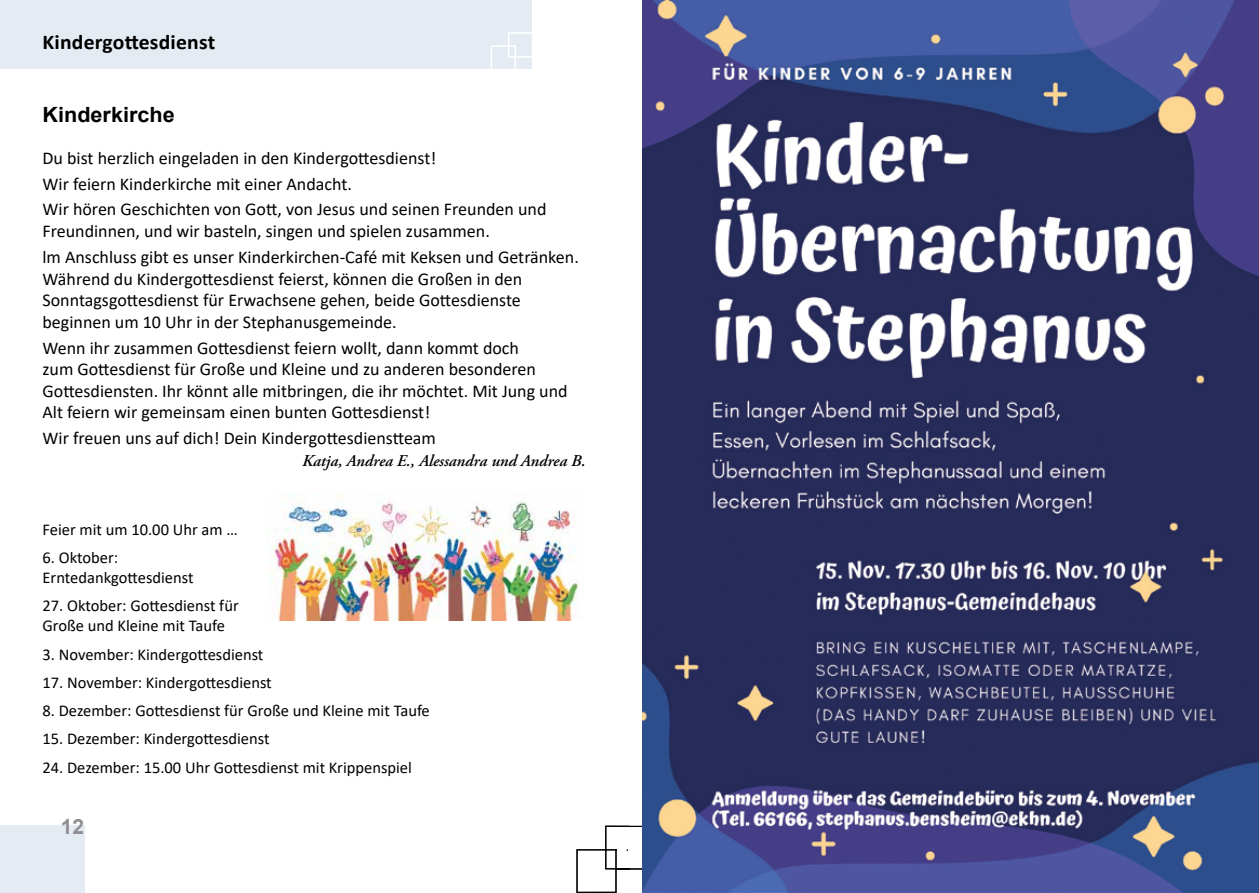
<style>
.page{position:relative;width:1259px;height:893px;background:#fff}
.page>*{position:absolute;margin:0;border:0;box-sizing:border-box;transform-origin:0 0}
.t1{font:700 21px "Calibri";letter-spacing:.01em;color:#000}
.t2{font:700 21px "Arial";color:#000}
.t3{font:700 21px "Arial";color:#8f8e92}
.t4{font:18px/21.6px "Calibri";color:#000}
.t5{font:16.5px/19.8px "Calibri";color:#000}
.t6{font:italic 600 16.5px "Adobe Garamond Pro";color:#000}
</style>
<div class="page">
<div style="left:0;top:826px;width:85px;height:67px;background:#e5ebf3"></div>
<div style="left:0;top:0;width:531px;height:69px;background:#e5ebf3"></div>
<svg style="left:491px;top:31px;width:41px;height:38px"></svg>
<svg style="left:576px;top:825px;width:66px;height:68px"></svg>
<img style="left:642px;top:0;width:617px;height:893px">
<img style="left:271px;top:494px;width:308px;height:127px">
<p class="t1" style="left:43px;top:27px;width:174px">Kindergottesdienst</p>
<p class="t2" style="left:43px;top:100px;width:134px">Kinderkirche</p>
<p class="t4" style="left:43px;top:144px;width:505px;line-height:25.8px">Du bist herzlich eingeladen in den Kindergottesdienst!<br>Wir feiern Kinderkirche mit einer Andacht.<br>Wir hören Geschichten von Gott, von Jesus und seinen Freunden und</p>
<p class="t4" style="left:43px;top:218px;width:538px;line-height:25.8px">Freundinnen, und wir basteln, singen und spielen zusammen.<br>lm Anschluss gibt es unser Kinderkirchen-Café mit Keksen und Getränken.</p>
<p class="t4" style="left:43px;top:267px;width:481px;text-align:justify">Während du Kindergottesdienst feierst, können die Großen in den Sonntagsgottesdienst für Erwachsene gehen, beide Gottesdienste beginnen um 10 Uhr in der Stephanusgemeinde.</p>
<p class="t4" style="left:43px;top:336px;width:526px">Wenn ihr zusammen Gottesdienst feiern wollt, dann kommt doch<br>zum Gottesdienst für Große und Kleine und zu anderen besonderen Gottesdiensten. Ihr könnt alle mitbringen, die ihr möchtet. Mit Jung und Alt feiern wir gemeinsam einen bunten Gottesdienst!</p>
<p class="t4" style="left:43px;top:427px;width:395px">Wir freuen uns auf dich! Dein Kindergottesdienstteam</p>
<p class="t6" style="left:302px;top:452px;width:285px">Katja, Andrea E., Alessandra und Andrea B.</p>
<p class="t5" style="left:43px;top:519px;width:197px">Feier mit um 10.00 Uhr am …</p>
<p class="t5" style="left:43px;top:548px;width:153px">6. Oktober:<br>Erntedankgottesdienst</p>
<p class="t5" style="left:43px;top:596px;width:198px">27. Oktober: Gottesdienst für<br>Große und Kleine mit Taufe</p>
<p class="t5" style="left:43px;top:644px;width:222px">3. November: Kindergottesdienst</p>
<p class="t5" style="left:43px;top:672px;width:231px">17. November: Kindergottesdienst</p>
<p class="t5" style="left:43px;top:700px;width:389px">8. Dezember: Gottesdienst für Große und Kleine mit Taufe</p>
<p class="t5" style="left:43px;top:729px;width:229px">15. Dezember: Kindergottesdienst</p>
<p class="t5" style="left:43px;top:757px;width:371px">24. Dezember: 15.00 Uhr Gottesdienst mit Krippenspiel</p>
<p class="t3" style="left:61px;top:811px;width:25px">12</p>
</div>
